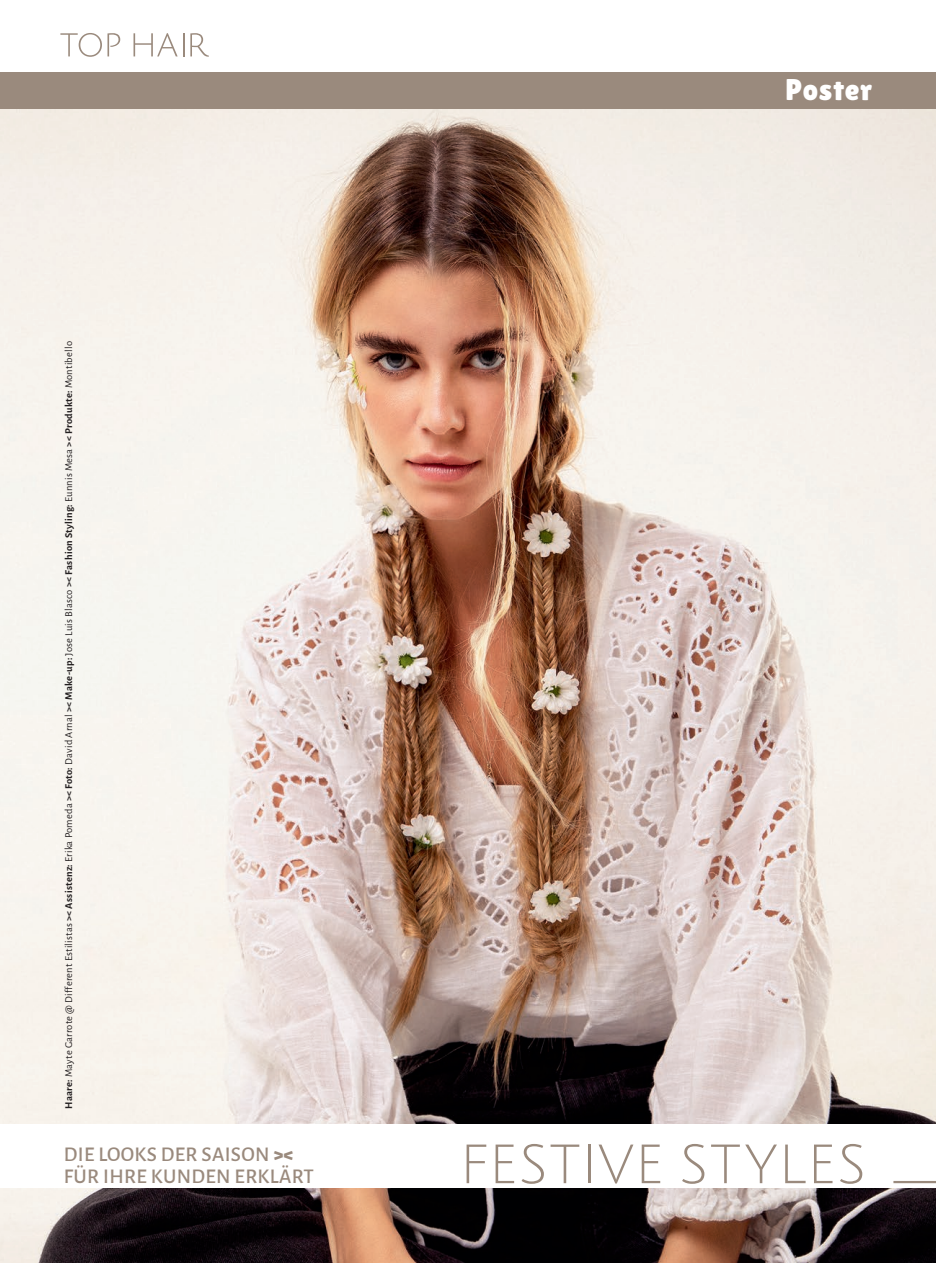
<style>
.page{position:relative;width:936px;height:1263px;background:#fff}
.page>*{position:absolute;margin:0;border:0;box-sizing:border-box;transform-origin:0 0}
.t1{font:54px "Julius Sans One";letter-spacing:.005em;color:#9a8a7d}
.t2{font:30px "Lilita One";letter-spacing:.025em;color:#fff}
.t3{font:500 21px/22.5px "Alegreya Sans";letter-spacing:.015em;color:#9a8a7d}
.t4{font:10.5px "Alegreya Sans";letter-spacing:.025em;color:#231f20}
.s1{font-weight:700}
.s2{font-weight:900}
</style>
<div class="page">
<img style="left:0;top:109px;width:935px;height:1154px">
<div style="left:0;top:1124px;width:935px;height:63px;background:#fff"></div>
<hr style="left:893px;top:1181px;width:42px;height:2px;background:#9a8a7d">
<div style="left:0;top:73px;width:935px;height:36px;background:#9a8a7d"></div>
<svg style="left:60px;top:33px;width:60px;height:24px"></svg>
<svg style="left:133px;top:33px;width:51px;height:23px"></svg>
<svg style="left:190px;top:33px;width:19px;height:24px"></svg>
<p class="t4" style="left:62px;top:1109px;width:769px;rotate:-90deg"><span class="s1">Haare:</span> Mayte Garrote @ Different Estilistas <span class="s1">&gt;&lt; Assistenz:</span> Erika Pomeda <span class="s1">&gt;&lt; Foto:</span> David Arnal <span class="s1">&gt;&lt; Make-up:</span> Jose Luis Blasco <span class="s1">&gt;&lt; Fashion Styling:</span> Eunnis Mesa <span class="s1">&gt;&lt; Produkte:</span> Montibello</p>
<h2 class="t2" style="left:785px;top:73px;width:88px">Poster</h2>
<h3 class="t3" style="left:64px;top:1141px;width:251px">DIE LOOKS DER SAISON <span class="s2">&gt;&lt;<br></span>FÜR IHRE KUNDEN ERKLÄRT</h3>
<h1 class="t1" style="left:459px;top:1136px;width:408px">FESTIVE STYLES</h1>
</div>
